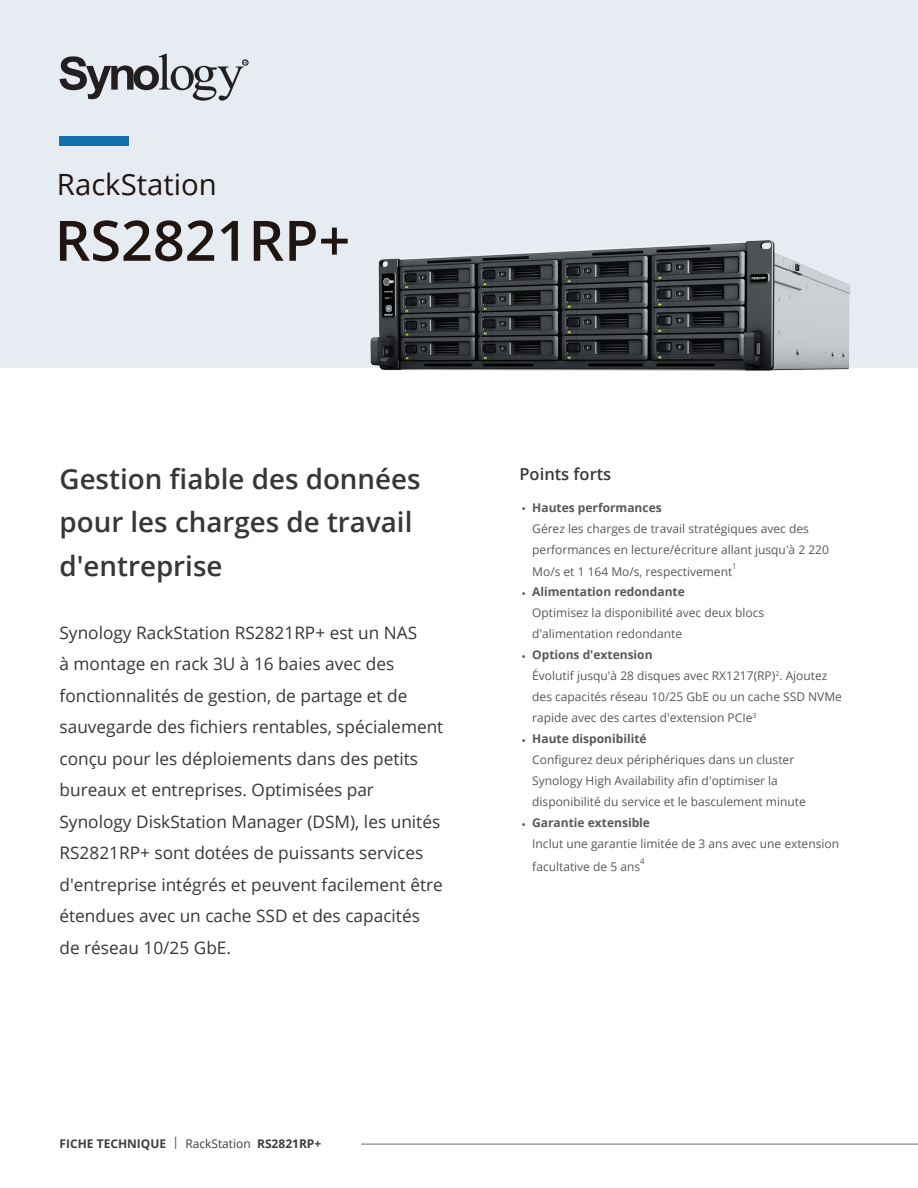
<style>
.page{position:relative;width:918px;height:1188px;background:#fff}
.page>*{position:absolute;margin:0;border:0;box-sizing:border-box;transform-origin:0 0}
.Model_Name{font:600 55.8px "Open Sans";color:#211512}
.Product_Type{font:29.25px "Open Sans";color:#211512}
.Introduction_Title{font:600 27.75px/43.5px "Open Sans";color:#383738}
.Introduction{font:17.25px/31.5px "Open Sans";color:#383738}
.Selling_Title{font:600 16.5px "Open Sans";color:#383839}
.t1{font:12px/21px "Open Sans";color:#57585a}
.t2{font:700 12px "Open Sans";color:#3e3e3f}
.t3{font:7.8px "Open Sans";color:#57585a}
.s1{font-weight:400}
.s2{font-weight:700}
</style>
<div class="page">
<hr style="left:362px;top:1144px;width:556px;height:1px;background:#6c6d70">
<div style="left:0;top:0;width:918px;height:368px;background:#e6ecf2"></div>
<div style="left:60px;top:136px;width:69px;height:10px;background:#1470aa"></div>
<svg style="left:60px;top:54px;width:188px;height:47px"></svg>
<img style="left:370px;top:240px;width:481px;height:131px">
<p class="Product_Type" style="left:57px;top:165px;width:161px">RackStation</p>
<p class="Model_Name" style="left:55px;top:202px;width:297px">RS2821RP+</p>
<p class="Introduction_Title" style="left:60px;top:457px;width:363px">Gestion fiable des données pour les charges de travail d'entreprise</p>
<p class="Introduction" style="left:60px;top:616px;width:385px">Synology RackStation RS2821RP+ est un NAS<br>à montage en rack 3U à 16 baies avec des fonctionnalités de gestion, de partage et de sauvegarde des fichiers rentables, spécialement conçu pour les déploiements dans des petits bureaux et entreprises. Optimisées par Synology DiskStation Manager (DSM), les unités RS2821RP+ sont dotées de puissants services d'entreprise intégrés et peuvent facilement être étendues avec un cache SSD et des capacités de réseau 10/25 GbE.</p>
<p class="t2" style="left:60px;top:1135px;width:263px">FICHE TECHNIQUE <span class="s1">| RackStation</span> RS2821RP+</p>
<p class="Selling_Title" style="left:520px;top:463px;width:93px">Points forts</p>
<p class="t1" style="left:532px;top:496px;width:298px;text-indent:-11px">• <span class="s2">Hautes performances<br></span>Gérez les charges de travail stratégiques avec des performances en lecture/écriture allant jusqu'à 2 220</p>
<p class="t1" style="left:532px;top:561px;width:202px">Mo/s et 1 164 Mo/s, respectivement</p>
<p class="t3" style="left:732px;top:561px;width:6px">1</p>
<p class="t1" style="left:532px;top:581px;width:234px;text-indent:-11px">• <span class="s2">Alimentation redondante<br></span>Optimisez la disponibilité avec deux blocs d'alimentation redondante</p>
<p class="t1" style="left:532px;top:644px;width:311px;text-indent:-11px">• <span class="s2">Options d'extension<br></span>Évolutif jusqu'à 28 disques avec RX1217(RP)<sup>2</sup>. Ajoutez des capacités réseau 10/25 GbE ou un cache SSD NVMe rapide avec des cartes d'extension PCIe<sup>3</sup></p>
<p class="t1" style="left:532px;top:728px;width:275px;text-indent:-11px">• <span class="s2">Haute disponibilité<br></span>Configurez deux périphériques dans un cluster Synology High Availability afin d'optimiser la disponibilité du service et le basculement minute</p>
<p class="t1" style="left:532px;top:812px;width:308px;text-indent:-11px">• <span class="s2">Garantie extensible<br></span>Inclut une garantie limitée de 3 ans avec une extension</p>
<p class="t1" style="left:532px;top:855px;width:109px">facultative de 5 ans</p>
<p class="t3" style="left:640px;top:856px;width:6px">4</p>
</div>
